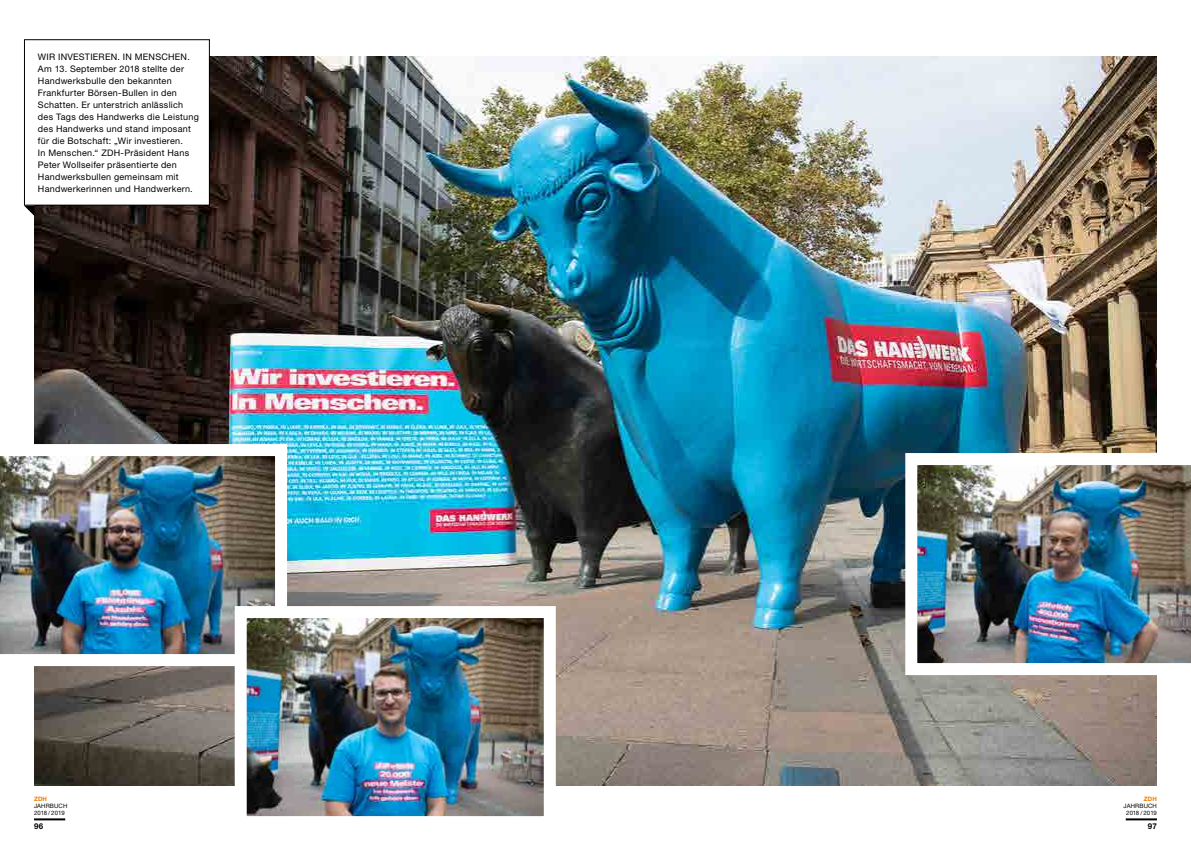
<style>
.page{position:relative;width:1191px;height:842px;background:#fff}
.page>*{position:absolute;margin:0;border:0;box-sizing:border-box;transform-origin:0 0}
.t1{font:9px/12px "Helvetica Neue LT Std";letter-spacing:.03em;color:#000}
.t2{font:700 8px "Helvetica Neue LT Std";color:#000}
.t3{font:6px/7.2px "Helvetica Neue LT Std";letter-spacing:.02em;color:#000;text-align:center}
.t4{font:700 6px "Helvetica Neue LT Std";letter-spacing:.02em;color:#ef7c00}
</style>
<div class="page">
<hr style="left:1125px;top:818px;width:32px;height:2px;background:#000">
<hr style="left:34px;top:818px;width:31px;height:2px;background:#000">
<img style="left:34px;top:57px;width:1123px;height:728px">
<img style="left:0;top:438px;width:293px;height:234px">
<img style="left:229px;top:600px;width:333px;height:217px">
<img style="left:899px;top:447px;width:292px;height:234px">
<div style="left:24px;top:40px;width:185px;height:165px;background:#fff"></div>
<div style="left:24px;top:39px;width:186px;height:167px;border:1px solid #000"></div>
<svg style="left:24px;top:206px;width:10px;height:10px"></svg>
<p class="t1" style="left:38px;top:51px;width:162px">WIR INVESTIEREN. IN MENSCHEN.<br>Am 13. September 2018 stellte der Handwerksbulle den bekannten Frankfurter Börsen-Bullen in den Schatten. Er unterstrich anlässlich des Tags des Handwerks die Leistung des Handwerks und stand imposant für die Botschaft: „Wir investieren.<br>In Menschen.“ ZDH-Präsident Hans Peter Wollseifer präsentierte den Handwerksbullen gemeinsam mit Handwerkerinnen und Handwerkern.</p>
<p class="t4" style="left:34px;top:795px;width:15px">ZDH</p>
<p class="t3" style="left:34px;top:802px;width:35px;text-align:left">JAHRBUCH<br>2018 / 2019</p>
<p class="t2" style="left:34px;top:821px;width:11px">96</p>
<p class="t4" style="left:1144px;top:795px;width:15px">ZDH</p>
<p class="t3" style="left:1123px;top:802px;width:35px">JAHRBUCH<br>2018 / 2019</p>
<p class="t2" style="left:1147px;top:821px;width:11px">97</p>
</div>
